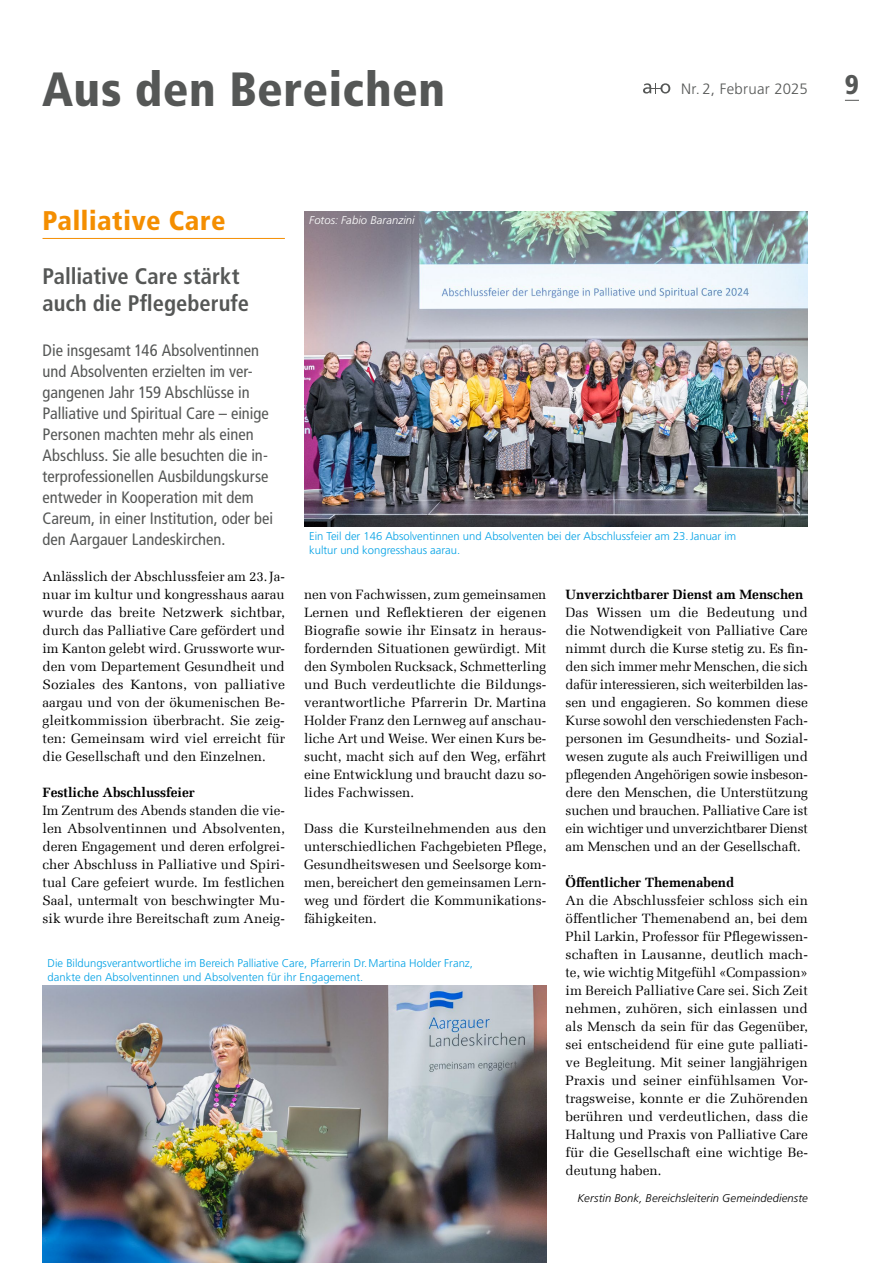
<style>
.page{position:relative;width:893px;height:1263px;background:#fff}
.page>*{position:absolute;margin:0;border:0;box-sizing:border-box;transform-origin:0 0}
.Rubrik__gross{font:900 condensed 48px "Frutiger LT Pro";letter-spacing:.01em;color:#555756}
.IH__Titel_h1{font:900 condensed 27px "Frutiger LT Pro";letter-spacing:.025em;color:#f48e00}
.t1{font:900 condensed 27px "Frutiger LT Pro";color:#555756}
.IH__Titel_h2{font:700 condensed 22.5px/27px "Frutiger LT Pro";color:#555756}
.IH__Lead{font:condensed 16.5px/21px "Frutiger LT Pro";color:#555756}
.t2{font:300 15px "Frutiger LT Pro";letter-spacing:.015em;color:#555756}
.IH__Lauftext{font:13.5px/18px "Melior Com";color:#000;text-align:justify}
.IH__Zwischentitel{font:700 13.5px "Melior Com";color:#000}
.Bild__Legende__L{font:300 11.25px/13.5px "Frutiger LT Pro";color:#00a1e5}
.IH__Autorenzeile{font:italic 300 11.25px "Frutiger LT Pro";letter-spacing:.01em;color:#000}
.Bild__Credits{font:italic 300 11.25px "Frutiger LT Pro";letter-spacing:.005em;color:#fff}
</style>
<div class="page">
<img style="left:304px;top:212px;width:504px;height:314px">
<img style="left:43px;top:986px;width:503px;height:277px">
<svg style="left:643px;top:83px;width:27px;height:11px"></svg>
<svg style="left:845px;top:100px;width:14px;height:1px"></svg>
<hr style="left:43px;top:238px;width:242px;height:1px;background:#f48e00">
<p class="Rubrik__gross" style="left:42px;top:61px;width:404px">Aus den Bereichen</p>
<p class="t2" style="left:681px;top:80px;width:128px">Nr. 2, Februar 2025</p>
<h2 class="t1" style="left:845px;top:68px;width:16px">9</h2>
<p class="IH__Titel_h1" style="left:43px;top:204px;width:185px">Palliative Care</p>
<p class="IH__Titel_h2" style="left:43px;top:262px;width:208px">Palliative Care stärkt auch die Pflegeberufe</p>
<p class="IH__Lead" style="left:43px;top:339px;width:232px">Die insgesamt 146 Absolventinnen und Absolventen erzielten im ver&shy;gangenen Jahr 159 Abschlüsse in Palliative und Spiritual Care – einige Personen machten mehr als einen Abschluss. Sie alle besuchten die in&shy;terprofessionellen Ausbildungskurse entweder in Kooperation mit dem Careum, in einer Institution, oder bei den Aargauer Landeskirchen.</p>
<p class="IH__Lauftext" style="left:43px;top:567px;width:244px">Anlässlich der Abschlussfeier am 23.Ja&shy;nuar im kultur und kongresshaus aarau wurde das breite Netzwerk sichtbar, durch das Palliative Care gefördert und im Kanton gelebt wird. Grussworte wur&shy;den vom Departement Gesundheit und Soziales des Kantons, von palliative aargau und von der ökumenischen Be&shy;gleitkommission überbracht. Sie zeig&shy;ten: Gemeinsam wird viel erreicht für die Gesellschaft und den Einzelnen.</p>
<p class="IH__Zwischentitel" style="left:43px;top:784px;width:154px">Festliche Abschlussfeier</p>
<p class="IH__Lauftext" style="left:43px;top:801px;width:244px">Im Zentrum des Abends standen die vie&shy;len Absolventinnen und Absolventen, deren Engagement und deren erfolgrei&shy;cher Abschluss in Palliative und Spiri&shy;tual Care gefeiert wurde. Im festlichen Saal, untermalt von beschwingter Mu&shy;sik wurde ihre Bereitschaft zum Aneig-</p>
<p class="Bild__Credits" style="left:309px;top:214px;width:107px">Fotos: Fabio Baranzini</p>
<p class="Bild__Legende__L" style="left:309px;top:529px;width:429px">Ein Teil der 146 Absolventinnen und Absolventen bei der Abschlussfeier am 23.Januar im kultur und kongresshaus aarau.</p>
<p class="IH__Zwischentitel" style="left:566px;top:586px;width:239px">Unverzichtbarer Dienst am Menschen</p>
<p class="IH__Lauftext" style="left:566px;top:603px;width:244px">Das Wissen um die Bedeutung und die Notwendigkeit von Palliative Care nimmt durch die Kurse stetig zu. Es fin&shy;den sich immer mehr Menschen, die sich dafür interessieren, sich weiterbilden las&shy;sen und engagieren. So kommen diese Kurse sowohl den verschiedensten Fach&shy;personen im Gesundheits- und Sozial&shy;wesen zugute als auch Freiwilligen und pflegenden Angehörigen sowie insbeson&shy;dere den Menschen, die Unterstützung suchen und brauchen. Palliative Care ist ein wichtiger und unverzichtbarer Dienst am Menschen und an der Gesellschaft.</p>
<p class="IH__Zwischentitel" style="left:566px;top:874px;width:170px">Öffentlicher Themenabend</p>
<p class="IH__Lauftext" style="left:566px;top:891px;width:244px">An die Abschlussfeier schloss sich ein öffentlicher Themenabend an, bei dem Phil Larkin, Professor für Pflegewissen&shy;schaften in Lausanne, deutlich mach&shy;te, wie wichtig Mitgefühl «Compassion» im Bereich Palliative Care sei. Sich Zeit nehmen, zuhören, sich einlassen und als Mensch da sein für das Gegenüber, sei entscheidend für eine gute palliati&shy;ve Begleitung. Mit seiner langjährigen Praxis und seiner einfühlsamen Vor&shy;tragsweise, konnte er die Zuhörenden berühren und verdeutlichen, dass die Haltung und Praxis von Palliative Care für die Gesellschaft eine wichtige Be&shy;deutung haben.</p>
<p class="IH__Autorenzeile" style="left:578px;top:1191px;width:232px">Kerstin Bonk, Bereichsleiterin Gemeindedienste</p>
<p class="IH__Lauftext" style="left:304px;top:585px;width:244px">nen von Fachwissen, zum gemeinsamen Lernen und Reflektieren der eigenen Biografie sowie ihr Einsatz in heraus&shy;fordernden Situationen gewürdigt. Mit den Symbolen Rucksack, Schmetterling und Buch verdeutlichte die Bildungs&shy;verantwortliche Pfarrerin Dr. Martina Holder Franz den Lernweg auf anschau&shy;liche Art und Weise. Wer einen Kurs be&shy;sucht, macht sich auf den Weg, erfährt eine Entwicklung und braucht dazu so&shy;lides Fachwissen.</p>
<p class="IH__Lauftext" style="left:304px;top:819px;width:244px">Dass die Kursteilnehmenden aus den unterschiedlichen Fachgebieten Pflege, Gesundheitswesen und Seelsorge kom&shy;men, bereichert den gemeinsamen Lern&shy;weg und fördert die Kommunikations&shy;fähigkeiten.</p>
<p class="Bild__Legende__L" style="left:48px;top:957px;width:427px">Die Bildungsverantwortliche im Bereich Palliative Care, Pfarrerin Dr.Martina Holder Franz, dankte den Absolventinnen und Absolventen für ihr Engagement.</p>
</div>
